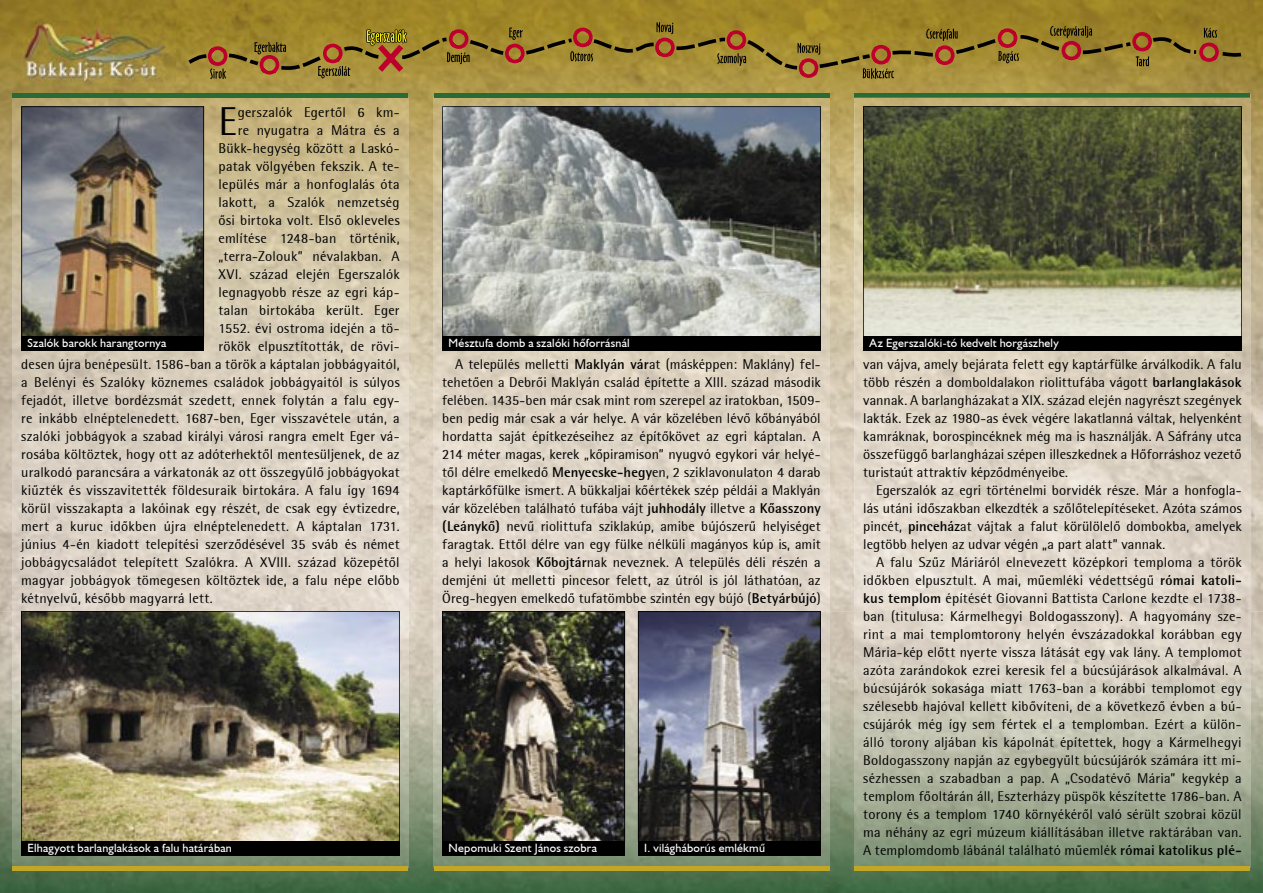
<style>
.page{position:relative;width:1263px;height:893px;background:#fff}
.page>*{position:absolute;margin:0;border:0;box-sizing:border-box;transform-origin:0 0}
.t1{font:40.5px "Agfa Rotis Semisans";color:#000}
.t2{font:14.25px/18px "Agfa Rotis Semisans";letter-spacing:.015em;color:#000;text-align:justify}
.t3{font:12px "Humanist 521 PFL";letter-spacing:.02em;color:#fff}
.s1{font-weight:700}
</style>
<div class="page">
<img style="left:0;top:0;width:1263px;height:101px">
<img style="left:0;top:101px;width:52px;height:792px">
<img style="left:369px;top:101px;width:104px;height:792px">
<img style="left:790px;top:101px;width:104px;height:792px">
<img style="left:1210px;top:101px;width:53px;height:792px">
<img style="left:52px;top:871px;width:317px;height:22px">
<img style="left:473px;top:871px;width:317px;height:22px">
<img style="left:894px;top:871px;width:316px;height:22px">
<img style="left:0;top:611px;width:1263px;height:1px">
<img style="left:21px;top:21px;width:154px;height:62px">
<svg style="left:188px;top:22px;width:1054px;height:57px;background:#9a7b2f"></svg>
<svg style="left:855px;top:94px;width:395px;height:4px;background:#33703d"></svg>
<img style="left:13px;top:98px;width:395px;height:769px">
<img style="left:13px;top:611px;width:395px;height:1px">
<img style="left:434px;top:98px;width:395px;height:769px">
<img style="left:434px;top:611px;width:395px;height:1px">
<img style="left:855px;top:98px;width:395px;height:769px">
<img style="left:855px;top:611px;width:395px;height:1px">
<svg style="left:863px;top:106px;width:379px;height:230px;background:#6c6f52"></svg>
<hr style="left:13px;top:867px;width:395px;height:4px;background:#c1a628">
<hr style="left:434px;top:867px;width:395px;height:4px;background:#c1a628">
<hr style="left:855px;top:867px;width:395px;height:4px;background:#c1a628">
<hr style="left:13px;top:94px;width:395px;height:4px;background:#296b36">
<hr style="left:434px;top:94px;width:395px;height:4px;background:#296b36">
<img style="left:21px;top:106px;width:183px;height:230px">
<svg style="left:442px;top:106px;width:379px;height:230px;background:#8a8d8a"></svg>
<img style="left:21px;top:611px;width:379px;height:230px">
<img style="left:442px;top:611px;width:183px;height:230px">
<svg style="left:638px;top:611px;width:183px;height:230px;background:#5a5b63"></svg>
<div style="left:442px;top:336px;width:379px;height:14px;background:#000"></div>
<div style="left:863px;top:336px;width:379px;height:14px;background:#000"></div>
<div style="left:21px;top:841px;width:379px;height:14px;background:#000"></div>
<div style="left:21px;top:336px;width:183px;height:14px;background:#000"></div>
<div style="left:442px;top:841px;width:183px;height:14px;background:#000"></div>
<div style="left:638px;top:841px;width:183px;height:14px;background:#000"></div>
<h1 class="t1" style="left:219px;top:97px;width:20px">E</h1>
<p class="t2" style="left:238px;top:103px;width:163px">gerszalók Egertől 6 km-</p>
<p class="t2" style="left:238px;top:121px;width:163px">re nyugatra a Mátra és a</p>
<p class="t2" style="left:219px;top:139px;width:183px">Bükk-hegység között a Laskó-</p>
<p class="t2" style="left:219px;top:157px;width:183px">patak völgyében fekszik. A te-</p>
<p class="t2" style="left:219px;top:175px;width:183px">lepülés már a honfoglalás óta</p>
<p class="t2" style="left:219px;top:193px;width:183px">lakott, a Szalók nemzetség</p>
<p class="t2" style="left:219px;top:211px;width:183px">ősi birtoka volt. Első okleveles</p>
<p class="t2" style="left:219px;top:229px;width:183px">említése 1248-ban történik,</p>
<p class="t2" style="left:219px;top:247px;width:183px">„terra-Zolouk” névalakban. A</p>
<p class="t2" style="left:219px;top:265px;width:183px">XVI. század elején Egerszalók</p>
<p class="t2" style="left:219px;top:283px;width:183px">legnagyobb része az egri káp-</p>
<p class="t2" style="left:219px;top:301px;width:183px">talan birtokába került. Eger</p>
<p class="t2" style="left:219px;top:319px;width:183px">1552. évi ostroma idején a tö-</p>
<p class="t2" style="left:219px;top:337px;width:183px">rökök elpusztították, de rövi-</p>
<p class="t2" style="left:21px;top:355px;width:380px">desen újra benépesült. 1586-ban a török a káptalan jobbágyaitól,</p>
<p class="t2" style="left:21px;top:373px;width:380px">a Belényi és Szalóky köznemes családok jobbágyaitól is súlyos</p>
<p class="t2" style="left:21px;top:391px;width:380px">fejadót, illetve bordézsmát szedett, ennek folytán a falu egy-</p>
<p class="t2" style="left:21px;top:409px;width:380px">re inkább elnéptelenedett. 1687-ben, Eger visszavétele után, a</p>
<p class="t2" style="left:21px;top:427px;width:380px">szalóki jobbágyok a szabad királyi városi rangra emelt Eger vá-</p>
<p class="t2" style="left:21px;top:445px;width:380px">rosába költöztek, hogy ott az adóterhektől mentesüljenek, de az</p>
<p class="t2" style="left:21px;top:463px;width:380px">uralkodó parancsára a várkatonák az ott összegyűlő jobbágyokat</p>
<p class="t2" style="left:21px;top:481px;width:380px">kiűzték és visszavitették földesuraik birtokára. A falu így 1694</p>
<p class="t2" style="left:21px;top:499px;width:380px">körül visszakapta a lakóinak egy részét, de csak egy évtizedre,</p>
<p class="t2" style="left:21px;top:517px;width:380px">mert a kuruc időkben újra elnéptelenedett. A káptalan 1731.</p>
<p class="t2" style="left:21px;top:535px;width:380px">június 4-én kiadott telepítési szerződésével 35 sváb és német</p>
<p class="t2" style="left:21px;top:553px;width:380px">jobbágycsaládot telepített Szalókra. A XVIII. század közepétől</p>
<p class="t2" style="left:21px;top:571px;width:380px">magyar jobbágyok tömegesen költöztek ide, a falu népe előbb</p>
<p class="t2" style="left:21px;top:589px;width:193px">kétnyelvű, később magyarrá lett.</p>
<p class="t3" style="left:28px;top:335px;width:140px">Szalók barokk harangtornya</p>
<p class="t3" style="left:28px;top:840px;width:206px">Elhagyott barlanglakások a falu határában</p>
<p class="t3" style="left:449px;top:336px;width:183px">Mésztufa domb a szalóki hőforrásnál</p>
<p class="t3" style="left:870px;top:336px;width:191px">Az Egerszalóki-tó kedvelt horgászhely</p>
<p class="t2" style="left:442px;top:355px;width:380px;text-indent:13px">A település melletti <span class="s1">Maklyán vár</span>at (másképpen: Maklány) fel&shy;tehetően a Debrői Maklyán család építette a XIII. század második felében. 1435-ben már csak mint rom szerepel az iratokban, 1509- ben pedig már csak a vár helye. A vár közelében lévő kőbányából hordatta saját építkezéseihez az építőkövet az egri káptalan. A 214 méter magas, kerek „kőpiramison” nyugvó egykori vár helyé&shy;től délre emelkedő <span class="s1">Menyecske-hegy</span>en, 2 sziklavonulaton 4 darab kaptárkőfülke ismert. A bükkaljai kőértékek szép példái a Maklyán vár közelében található tufába vájt <span class="s1">juhhodály</span> illetve a <span class="s1">Kőasszony (Leánykő)</span> nevű riolittufa sziklakúp, amibe bújószerű helyiséget faragtak. Ettől délre van egy fülke nélküli magányos kúp is, amit a helyi lakosok <span class="s1">Kőbojtár</span>nak neveznek. A település déli részén a demjéni út melletti pincesor felett, az útról is jól láthatóan, az Öreg-hegyen emelkedő tufatömbbe szintén egy bújó (<span class="s1">Betyárbújó</span>)</p>
<p class="t2" style="left:863px;top:355px;width:380px">van vájva, amely bejárata felett egy kaptárfülke árválkodik. A falu több részén a domboldalakon riolittufába vágott <span class="s1">barlanglakások </span>vannak. A barlangházakat a XIX. század elején nagyrészt szegények lakták. Ezek az 1980-as évek végére lakatlanná váltak, helyenként kamráknak, borospincéknek még ma is használják. A Sáfrány utca összefüggő barlangházai szépen illeszkednek a Hőforráshoz vezető turistaút attraktív képződményeibe.</p>
<p class="t2" style="left:863px;top:481px;width:380px;text-indent:13px">Egerszalók az egri történelmi borvidék része. Már a honfogla&shy;lás utáni időszakban elkezdték a szőlőtelepítéseket. Azóta számos pincét, <span class="s1">pinceház</span>at vájtak a falut körülölelő dombokba, amelyek legtöbb helyen az udvar végén „a part alatt” vannak.</p>
<p class="t2" style="left:863px;top:553px;width:380px;text-indent:13px">A falu Szűz Máriáról elnevezett középkori temploma a török időkben elpusztult. A mai, műemléki védettségű <span class="s1">római katoli&shy;kus templom</span> építését Giovanni Battista Carlone kezdte el 1738- ban (titulusa: Kármelhegyi Boldogasszony). A hagyomány sze&shy;rint a mai templomtorony helyén évszázadokkal korábban egy Mária-kép előtt nyerte vissza látását egy vak lány. A templomot azóta zarándokok ezrei keresik fel a búcsújárások alkalmával. A búcsújárók sokasága miatt 1763-ban a korábbi templomot egy szélesebb hajóval kellett kibővíteni, de a következő évben a bú&shy;csújárók még így sem fértek el a templomban. Ezért a külön&shy;álló torony aljában kis kápolnát építettek, hogy a Kármelhegyi Boldogasszony napján az egybegyűlt búcsújárók számára itt mi&shy;sézhessen a szabadban a pap. A „Csodatévő Mária” kegykép a templom főoltárán áll, Eszterházy püspök készítette 1786-ban. A torony és a templom 1740 környékéről való sérült szobrai közül ma néhány az egri múzeum kiállításában illetve raktárában van.<br>A templomdomb lábánál található műemlék <span class="s1">római katolikus plé-</span></p>
<p class="t3" style="left:449px;top:840px;width:150px">Nepomuki Szent János szobra</p>
<p class="t3" style="left:644px;top:840px;width:122px">I. világháborús emlékmű</p>
</div>
